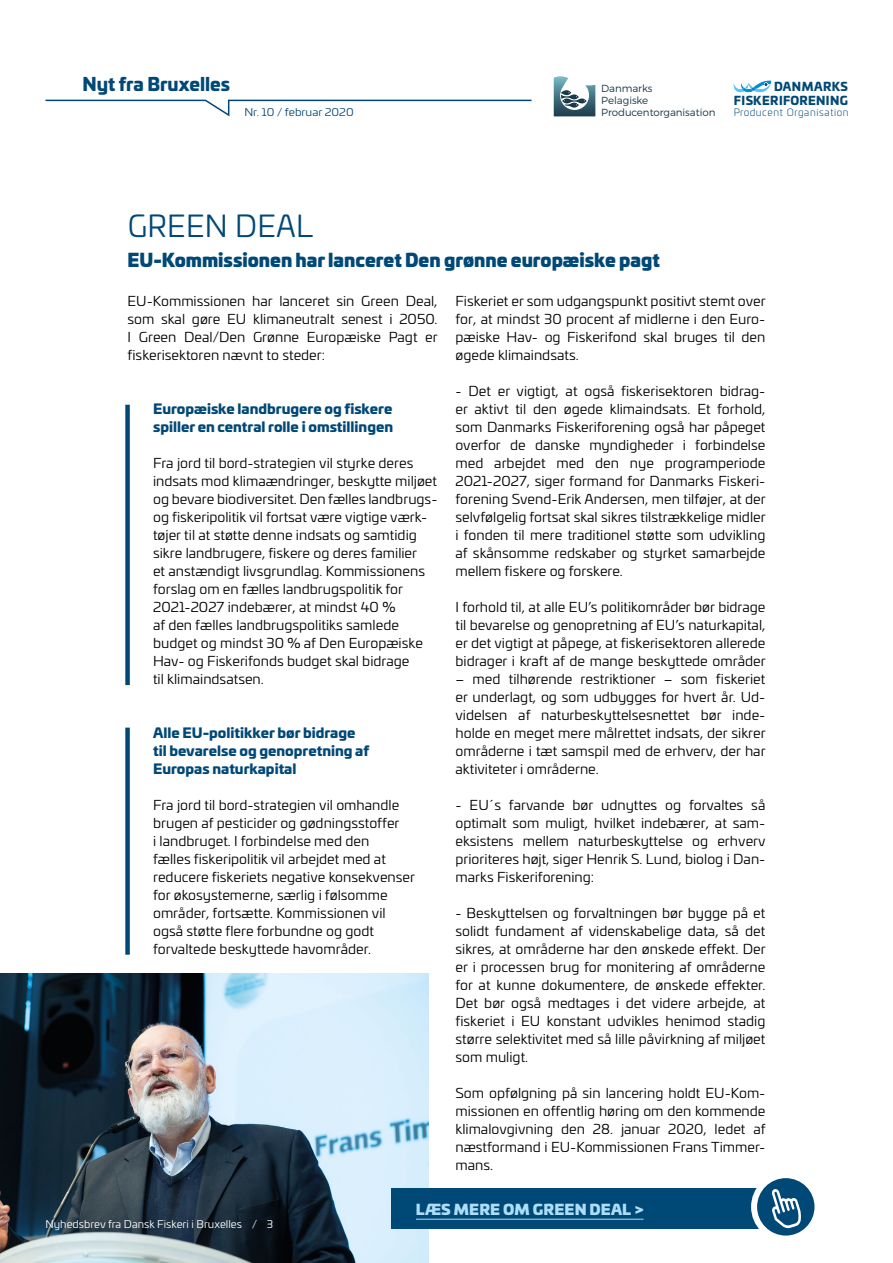
<style>
.page{position:relative;width:893px;height:1263px;background:#fff}
.page>*{position:absolute;margin:0;border:0;box-sizing:border-box;transform-origin:0 0}
.t1{font:30px "Univia Pro";letter-spacing:.01em;color:#004876}
.t2{font:18px "Univia Pro Ultra";color:#004876}
.t3{font:900 18px "Univia Pro";color:#004876}
.t4{font:14.25px "Univia Pro Ultra";letter-spacing:.01em;color:#acdef9;scale:1.05 1}
.t5{font:13.5px/18px "Univia Pro";color:#000;text-align:justify;scale:1.05 1}
.t6{font:900 13.5px/18px "Univia Pro";color:#004876;scale:1.05 1}
.t7{font:900 11.7px/13.5px "Univia Pro";letter-spacing:.04em;color:#004876;text-align:right}
.t8{font:10.5px "Univia Pro";color:#fff;scale:1.05 1}
.t9{font:10.5px "Univia Pro";color:#004876;scale:1.1 1}
.t10{font:300 10.2px/12.3px "Montserrat";color:#1a394a}
.t11{font:300 10.05px "Univia Pro";letter-spacing:.065em;color:#004876}
.s1{font-family:"Univia Pro";font-weight:900}
</style>
<div class="page">
<svg style="left:733px;top:80px;width:38px;height:12px"></svg>
<svg style="left:45px;top:99px;width:487px;height:18px"></svg>
<svg style="left:554px;top:76px;width:41px;height:40px"></svg>
<div style="left:125px;top:405px;width:5px;height:280px;background:#004876"></div>
<div style="left:125px;top:728px;width:5px;height:227px;background:#004876"></div>
<img style="left:0;top:974px;width:428px;height:289px">
<svg style="left:754px;top:1175px;width:63px;height:63px"></svg>
<div style="left:751px;top:1172px;width:69px;height:69px;border:6px solid #fff;border-radius:50%"></div>
<div style="left:391px;top:1188px;width:416px;height:41px;background:#004876"></div>
<hr style="left:416px;top:1219px;width:228px;height:1px;background:#acdef9">
<h2 class="t3" style="left:82px;top:69px;width:149px">Nyt fra Bruxelles</h2>
<p class="t9" style="left:244px;top:105px;width:101px">Nr. 10 / februar 2020</p>
<p class="t10" style="left:601px;top:82px;width:116px">Danmarks<br>Pelagiske<br>Producentorganisation</p>
<p class="t7" style="left:734px;top:79px;width:116px">DANMARKS<br>FISKERIFORENING</p>
<p class="t11" style="left:734px;top:105px;width:116px">Producent Organisation</p>
<h1 class="t1" style="left:128px;top:204px;width:187px">GREEN DEAL</h1>
<h2 class="t2" style="left:128px;top:244px;width:534px">EU-Kommissionen har lanceret Den grønne europæiske pagt</h2>
<p class="t5" style="left:128px;top:291px;width:297px">EU-Kommissionen har lanceret sin Green Deal, som skal gøre EU klimaneutralt senest i 2050.<br>I Green Deal/Den Grønne Europæiske Pagt er fiskerisektoren nævnt to steder:</p>
<p class="t5" style="left:455px;top:291px;width:297px">Fiskeriet er som udgangspunkt positivt stemt over for, at mindst 30 procent af midlerne i den Euro&shy;pæiske Hav- og Fiskerifond skal bruges til den øgede klimaindsats.</p>
<p class="t5" style="left:455px;top:381px;width:297px">- Det er vigtigt, at også fiskerisektoren bidrag&shy;er aktivt til den øgede klimaindsats. Et forhold, som Danmarks Fiskeriforening også har påpeget overfor de danske myndigheder i forbindelse med arbejdet med den nye programperiode 2021-2027, siger formand for Danmarks Fiskeri&shy;forening Svend-Erik Andersen, men tilføjer, at der selvfølgelig fortsat skal sikres tilstrækkelige midler i fonden til mere traditionel støtte som udvikling af skånsomme redskaber og styrket samarbejde mellem fiskere og forskere.</p>
<p class="t5" style="left:455px;top:597px;width:297px">I forhold til, at alle EU’s politikområder bør bidrage til bevarelse og genopretning af EU’s naturkapital, er det vigtigt at påpege, at fiskerisektoren allerede bidrager i kraft af de mange beskyttede områder</p>
<p class="t5" style="left:455px;top:669px;width:297px">– med tilhørende restriktioner – som fiskeriet er underlagt, og som udbygges for hvert år. Ud&shy;videlsen af naturbeskyttelsesnettet bør inde&shy;holde en meget mere målrettet indsats, der sikrer områderne i tæt samspil med de erhverv, der har aktiviteter i områderne.</p>
<p class="t5" style="left:455px;top:795px;width:297px">- EU´s farvande bør udnyttes og forvaltes så optimalt som muligt, hvilket indebærer, at sam&shy;eksistens mellem naturbeskyttelse og erhverv prioriteres højt, siger Henrik S. Lund, biolog i Dan&shy;marks Fiskeriforening:</p>
<p class="t5" style="left:455px;top:903px;width:297px">- Beskyttelsen og forvaltningen bør bygge på et solidt fundament af videnskabelige data, så det sikres, at områderne har den ønskede effekt. Der er i processen brug for monitering af områderne for at kunne dokumentere, de ønskede effekter.<br>Det bør også medtages i det videre arbejde, at fiskeriet i EU konstant udvikles henimod stadig større selektivitet med så lille påvirkning af miljøet som muligt.</p>
<p class="t5" style="left:455px;top:1083px;width:297px">Som opfølgning på sin lancering holdt EU-Kom&shy;missionen en offentlig høring om den kommende klimalovgivning den 28. januar 2020, ledet af næstformand i EU-Kommissionen Frans Timmer&shy;mans.</p>
<p class="t6" style="left:153px;top:398px;width:230px">Europæiske landbrugere og fiskere spiller en central rolle i omstillingen</p>
<p class="t5" style="left:153px;top:453px;width:272px;text-align:left">Fra jord til bord-strategien vil styrke deres indsats mod klimaændringer, beskytte miljøet og bevare biodiversitet. Den fælles landbrugs&shy;og fiskeripolitik vil fortsat være vigtige værk&shy;tøjer til at støtte denne indsats og samtidig sikre landbrugere, fiskere og deres familier<br>et anstændigt livsgrundlag. Kommissionens forslag om en fælles landbrugspolitik for 2021-2027 indebærer, at mindst 40 %<br>af den fælles landbrugspolitiks samlede budget og mindst 30 % af Den Europæiske Hav- og Fiskerifonds budget skal bidrage<br>til klimaindsatsen.</p>
<p class="t6" style="left:153px;top:722px;width:207px">Alle EU-politikker bør bidrage til bevarelse og genopretning af<br>Europas naturkapital</p>
<p class="t5" style="left:153px;top:795px;width:251px;text-align:left">Fra jord til bord-strategien vil omhandle brugen af pesticider og gødningsstoffer<br>i landbruget. I forbindelse med den<br>fælles fiskeripolitik vil arbejdet med at reducere fiskeriets negative konsekvenser for økosystemerne, særlig i følsomme områder, fortsætte. Kommissionen vil også støtte flere forbundne og godt forvaltede beskyttede havområder.</p>
<p class="t8" style="left:45px;top:1216px;width:218px">Nyhedsbrev fra Dansk Fiskeri i Bruxelles / 3</p>
<p class="t4" style="left:416px;top:1197px;width:218px">LÆS MERE OM GREEN DEAL <span class="s1">&gt;</span></p>
</div>
